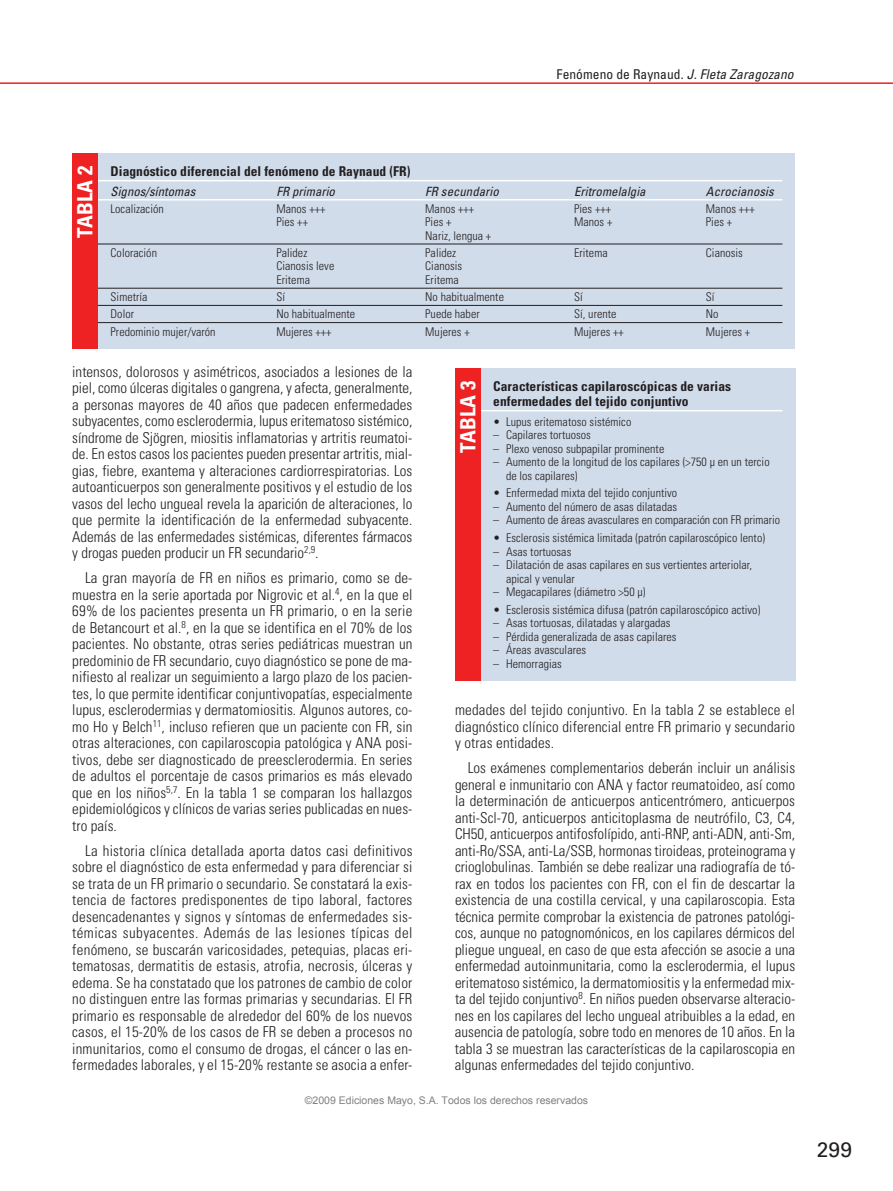
<style>
.page{position:relative;width:893px;height:1191px;background:#fff}
.page>*{position:absolute;margin:0;border:0;box-sizing:border-box;transform-origin:0 0}
.t1{font:700 condensed 21px "Univers LT Std";letter-spacing:.005em;color:#fff}
.t2{font:21px "Univers LT Std";color:#231f20}
.t3{font:300 condensed 15px/16.5px "Univers LT Std";letter-spacing:.005em;color:#231f20;text-align:justify}
.t4{font:700 condensed 13.5px/15px "Univers LT Std";letter-spacing:.005em;color:#231f20}
.t5{font:condensed 13.5px "Univers LT Std";letter-spacing:.005em;color:#231f20}
.t6{font:italic condensed 12.75px "Univers LT Std";letter-spacing:.005em;color:#231f20}
.t7{font:300 condensed 12px/13.5px "Univers LT Std";letter-spacing:.005em;color:#231f20}
.t8{font:10.5px "Arial";color:#808080}
.s1{font-style:italic}
</style>
<div class="page">
<hr style="left:0;top:82px;width:893px;height:2px;background:#ee2123">
<div style="left:72px;top:153px;width:723px;height:196px;background:#d1dcea"></div>
<hr style="left:85px;top:180px;width:697px;height:1px;background:#fff">
<hr style="left:85px;top:199px;width:697px;height:1px;background:#fff">
<hr style="left:85px;top:244px;width:697px;height:1px;background:#231f20">
<hr style="left:85px;top:288px;width:697px;height:1px;background:#231f20">
<hr style="left:85px;top:305px;width:697px;height:1px;background:#231f20">
<hr style="left:85px;top:322px;width:697px;height:1px;background:#231f20">
<div style="left:72px;top:153px;width:26px;height:196px;background:#ee2123"></div>
<div style="left:455px;top:368px;width:340px;height:313px;background:#d1dcea"></div>
<hr style="left:468px;top:410px;width:314px;height:1px;background:#fff">
<div style="left:455px;top:368px;width:25px;height:313px;background:#ee2123"></div>
<p class="t5" style="left:557px;top:67px;width:239px">Fenómeno de Raynaud. <span class="s1">J. Fleta Zaragozano</span></p>
<h1 class="t1" style="left:75px;top:237px;width:73px;rotate:-90deg">TABLA 2</h1>
<p class="t4" style="left:111px;top:164px;width:302px">Diagnóstico diferencial del fenómeno de Raynaud (FR)</p>
<p class="t6" style="left:111px;top:185px;width:87px">Signos/síntomas</p>
<p class="t6" style="left:276px;top:185px;width:60px">FR primario</p>
<p class="t6" style="left:425px;top:185px;width:75px">FR secundario</p>
<p class="t6" style="left:574px;top:185px;width:73px">Eritromelalgia</p>
<p class="t6" style="left:706px;top:185px;width:69px">Acrocianosis</p>
<p class="t7" style="left:111px;top:202px;width:55px">Localización</p>
<p class="t7" style="left:276px;top:202px;width:51px">Manos +++<br>Pies ++</p>
<p class="t7" style="left:425px;top:202px;width:68px">Manos +++<br>Pies +<br>Nariz, lengua +</p>
<p class="t7" style="left:574px;top:202px;width:40px">Pies +++<br>Manos +</p>
<p class="t7" style="left:706px;top:202px;width:51px">Manos +++<br>Pies +</p>
<p class="t7" style="left:111px;top:247px;width:48px">Coloración</p>
<p class="t7" style="left:276px;top:247px;width:59px">Palidez<br>Cianosis leve<br>Eritema</p>
<p class="t7" style="left:425px;top:247px;width:39px">Palidez<br>Cianosis<br>Eritema</p>
<p class="t7" style="left:574px;top:247px;width:35px">Eritema</p>
<p class="t7" style="left:706px;top:247px;width:39px">Cianosis</p>
<p class="t7" style="left:111px;top:291px;width:39px">Simetría</p>
<p class="t7" style="left:276px;top:291px;width:10px">Sí</p>
<p class="t7" style="left:425px;top:291px;width:80px">No habitualmente</p>
<p class="t7" style="left:574px;top:291px;width:10px">Sí</p>
<p class="t7" style="left:706px;top:291px;width:10px">Sí</p>
<p class="t7" style="left:111px;top:308px;width:25px">Dolor</p>
<p class="t7" style="left:276px;top:308px;width:80px">No habitualmente</p>
<p class="t7" style="left:425px;top:308px;width:56px">Puede haber</p>
<p class="t7" style="left:574px;top:308px;width:44px">Sí, urente</p>
<p class="t7" style="left:706px;top:308px;width:14px">No</p>
<p class="t7" style="left:111px;top:325px;width:107px">Predominio mujer/varón</p>
<p class="t7" style="left:276px;top:325px;width:57px">Mujeres +++</p>
<p class="t7" style="left:425px;top:325px;width:46px">Mujeres +</p>
<p class="t7" style="left:574px;top:325px;width:51px">Mujeres ++</p>
<p class="t7" style="left:706px;top:325px;width:46px">Mujeres +</p>
<p class="t3" style="left:72px;top:364px;width:342px">intensos, dolorosos y asimétricos, asociados a lesiones de la piel, como úlceras digitales o gangrena, y afecta, generalmente, a personas mayores de 40 años que padecen enfermedades subyacentes, como esclerodermia, lupus eritematoso sistémico, síndrome de Sjögren, miositis inflamatorias y artritis reumatoi&shy;de. En estos casos los pacientes pueden presentar artritis, mial&shy;gias, fiebre, exantema y alteraciones cardiorrespiratorias. Los autoanticuerpos son generalmente positivos y el estudio de los vasos del lecho ungueal revela la aparición de alteraciones, lo que permite la identificación de la enfermedad subyacente.<br>Además de las enfermedades sistémicas, diferentes fármacos y drogas pueden producir un FR secundario<sup>2,9</sup>.</p>
<p class="t3" style="left:72px;top:570px;width:342px;text-indent:13px">La gran mayoría de FR en niños es primario, como se de&shy;muestra en la serie aportada por Nigrovic et al.<sup>4</sup>, en la que el 69% de los pacientes presenta un FR primario, o en la serie de Betancourt et al.<sup>8</sup>, en la que se identifica en el 70% de los pacientes. No obstante, otras series pediátricas muestran un predominio de FR secundario, cuyo diagnóstico se pone de ma&shy;nifiesto al realizar un seguimiento a largo plazo de los pacien&shy;tes, lo que permite identificar conjuntivopatías, especialmente lupus, esclerodermias y dermatomiositis. Algunos autores, co&shy;mo Ho y Belch<sup>11</sup>, incluso refieren que un paciente con FR, sin otras alteraciones, con capilaroscopia patológica y ANA posi&shy;tivos, debe ser diagnosticado de preesclerodermia. En series de adultos el porcentaje de casos primarios es más elevado que en los niños<sup>5,7</sup>. En la tabla 1 se comparan los hallazgos epidemiológicos y clínicos de varias series publicadas en nues&shy;tro país.</p>
<p class="t3" style="left:72px;top:843px;width:342px;text-indent:13px">La historia clínica detallada aporta datos casi definitivos sobre el diagnóstico de esta enfermedad y para diferenciar si se trata de un FR primario o secundario. Se constatará la exis&shy;tencia de factores predisponentes de tipo laboral, factores desencadenantes y signos y síntomas de enfermedades sis&shy;témicas subyacentes. Además de las lesiones típicas del fenómeno, se buscarán varicosidades, petequias, placas eri&shy;tematosas, dermatitis de estasis, atrofia, necrosis, úlceras y edema. Se ha constatado que los patrones de cambio de color no distinguen entre las formas primarias y secundarias. El FR primario es responsable de alrededor del 60% de los nuevos casos, el 15-20% de los casos de FR se deben a procesos no inmunitarios, como el consumo de drogas, el cáncer o las en&shy;fermedades laborales, y el 15-20% restante se asocia a enfer-</p>
<h1 class="t1" style="left:458px;top:452px;width:73px;rotate:-90deg">TABLA 3</h1>
<p class="t4" style="left:493px;top:379px;width:239px">Características capilaroscópicas de varias enfermedades del tejido conjuntivo</p>
<p class="t7" style="left:493px;top:415px;width:140px">• Lupus eritematoso sistémico</p>
<p class="t7" style="left:493px;top:429px;width:99px">– Capilares tortuosos</p>
<p class="t7" style="left:493px;top:442px;width:173px">– Plexo venoso subpapilar prominente</p>
<p class="t7" style="left:506px;top:456px;width:265px;text-indent:-13px">– Aumento de la longitud de los capilares (&gt;750 μ en un tercio de los capilares)</p>
<p class="t7" style="left:493px;top:487px;width:185px">• Enfermedad mixta del tejido conjuntivo</p>
<p class="t7" style="left:493px;top:500px;width:185px">– Aumento del número de asas dilatadas</p>
<p class="t7" style="left:493px;top:514px;width:288px">– Aumento de áreas avasculares en comparación con FR primario</p>
<p class="t7" style="left:493px;top:532px;width:273px">• Esclerosis sistémica limitada (patrón capilaroscópico lento)</p>
<p class="t7" style="left:493px;top:545px;width:80px">– Asas tortuosas</p>
<p class="t7" style="left:506px;top:559px;width:248px;text-indent:-13px">– Dilatación de asas capilares en sus vertientes arteriolar, apical y venular</p>
<p class="t7" style="left:493px;top:586px;width:154px">– Megacapilares (diámetro &gt;50 μ)</p>
<p class="t7" style="left:493px;top:603px;width:269px">• Esclerosis sistémica difusa (patrón capilaroscópico activo)</p>
<p class="t7" style="left:493px;top:617px;width:179px">– Asas tortuosas, dilatadas y alargadas</p>
<p class="t7" style="left:493px;top:630px;width:185px">– Pérdida generalizada de asas capilares</p>
<p class="t7" style="left:493px;top:644px;width:94px">– Áreas avasculares</p>
<p class="t7" style="left:493px;top:657px;width:70px">– Hemorragias</p>
<p class="t3" style="left:455px;top:702px;width:342px">medades del tejido conjuntivo. En la tabla 2 se establece el diagnóstico clínico diferencial entre FR primario y secundario y otras entidades.</p>
<p class="t3" style="left:455px;top:760px;width:342px;text-indent:13px">Los exámenes complementarios deberán incluir un análisis general e inmunitario con ANA y factor reumatoideo, así como la determinación de anticuerpos anticentrómero, anticuerpos anti-Scl-70, anticuerpos anticitoplasma de neutrófilo, C3, C4, CH50, anticuerpos antifosfolípido, anti-RNP, anti-ADN, anti-Sm, anti-Ro/SSA, anti-La/SSB, hormonas tiroideas, proteinograma y crioglobulinas. También se debe realizar una radiografía de tó&shy;rax en todos los pacientes con FR, con el fin de descartar la existencia de una costilla cervical, y una capilaroscopia. Esta técnica permite comprobar la existencia de patrones patológi&shy;cos, aunque no patognomónicos, en los capilares dérmicos del pliegue ungueal, en caso de que esta afección se asocie a una enfermedad autoinmunitaria, como la esclerodermia, el lupus eritematoso sistémico, la dermatomiositis y la enfermedad mix&shy;ta del tejido conjuntivo<sup>8</sup>. En niños pueden observarse alteracio&shy;nes en los capilares del lecho ungueal atribuibles a la edad, en ausencia de patología, sobre todo en menores de 10 años. En la tabla 3 se muestran las características de la capilaroscopia en algunas enfermedades del tejido conjuntivo.</p>
<p class="t8" style="left:305px;top:1094px;width:285px">©2009 Ediciones Mayo, S.A. Todos los derechos reservados</p>
<h1 class="t2" style="left:817px;top:1139px;width:37px">299</h1>
</div>
